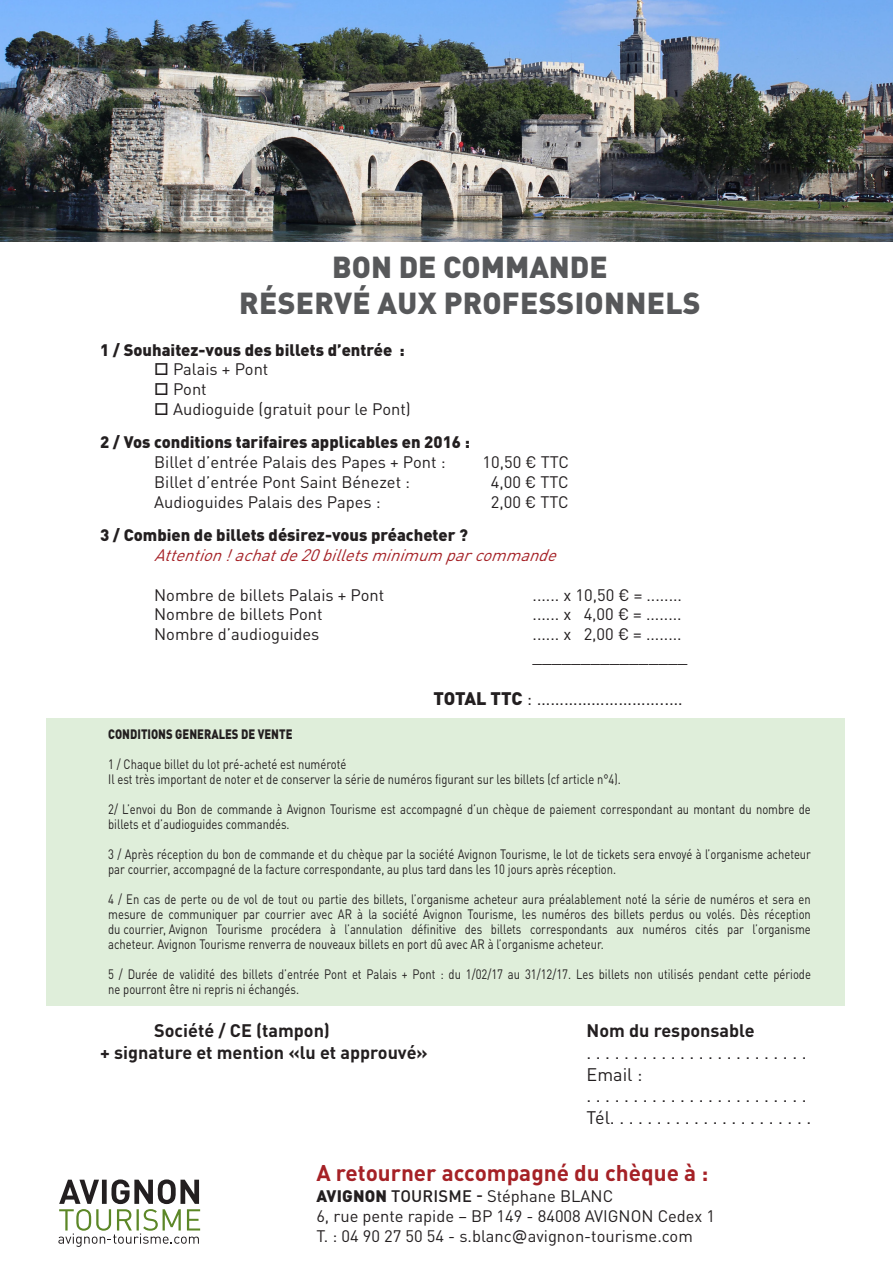
<style>
.page{position:relative;width:893px;height:1263px;background:#fff}
.page>*{position:absolute;margin:0;border:0;box-sizing:border-box;transform-origin:0 0}
.t1{font:900 30px "DIN Pro";letter-spacing:.01em;color:#57585a}
.t2{font:700 22.5px "DIN Pro";color:#a52126}
.t3{font:18px "DIN Pro";color:#231f20}
.t4{font:700 18px "DIN Pro";color:#231f20}
.t5{font:16.5px "DIN Pro";color:#231f20}
.t6{font:900 16.5px "DIN Pro";color:#231f20}
.t7{font:italic 16.5px "DIN Pro";color:#a52126}
.t8{font:13.5px/15px "DIN Pro";color:#231f20;scale:.83 1}
.t9{font:900 13.5px "DIN Pro";color:#231f20;scale:.83 1}
.s1{font-weight:900}
.s2{font-weight:500}
.s3{font-family:"Ebrima"}
</style>
<div class="page">
<div style="left:47px;top:719px;width:797px;height:287px;background:#dfeeda"></div>
<img style="left:1px;top:0;width:891px;height:241px">
<svg style="left:58px;top:1179px;width:142px;height:68px"></svg>
<p class="t1" style="left:332px;top:242px;width:277px">BON DE COMMANDE</p>
<p class="t1" style="left:239px;top:278px;width:463px">RÉSERVÉ AUX PROFESSIONNELS</p>
<p class="t6" style="left:100px;top:335px;width:306px">1 / Souhaitez-vous des billets d’entrée :</p>
<p class="t5" style="left:154px;top:356px;width:116px">□ Palais + Pont</p>
<p class="t5" style="left:154px;top:376px;width:54px">□ Pont</p>
<p class="t5" style="left:154px;top:396px;width:258px">□ Audioguide (gratuit pour le Pont)</p>
<p class="t6" style="left:100px;top:428px;width:371px">2 / Vos conditions tarifaires applicables en 2016 :</p>
<p class="t5" style="left:154px;top:449px;width:293px">Billet d’entrée Palais des Papes + Pont :</p>
<p class="t5" style="left:482px;top:449px;width:88px">10,50 € TTC</p>
<p class="t5" style="left:154px;top:469px;width:257px">Billet d’entrée Pont Saint Bénezet :</p>
<p class="t5" style="left:490px;top:469px;width:79px">4,00 € TTC</p>
<p class="t5" style="left:154px;top:489px;width:228px">Audioguides Palais des Papes :</p>
<p class="t5" style="left:490px;top:489px;width:79px">2,00 € TTC</p>
<p class="t6" style="left:100px;top:521px;width:369px">3 / Combien de billets désirez-vous préacheter ?</p>
<p class="t7" style="left:154px;top:542px;width:411px">Attention!achatde20billetsminimumparcommande</p>
<p class="t5" style="left:154px;top:581px;width:231px">Nombre de billets Palais + Pont</p>
<p class="t5" style="left:532px;top:581px;width:151px">...... x 10,50 € = ........</p>
<p class="t5" style="left:154px;top:601px;width:170px">Nombre de billets Pont</p>
<p class="t5" style="left:532px;top:601px;width:151px">...... x 4,00 € = ........</p>
<p class="t5" style="left:154px;top:621px;width:167px">Nombre d’audioguides</p>
<p class="t5" style="left:532px;top:621px;width:151px">...... x 2,00 € = ........</p>
<p class="t3" style="left:532px;top:641px;width:156px">________________</p>
<p class="t3" style="left:433px;top:684px;width:251px"><span class="s1">TOTAL TTC</span> : ………………………..…</p>
<p class="t9" style="left:108px;top:722px;width:223px">CONDITIONS GENERALES DE VENTE</p>
<p class="t8" style="left:108px;top:755px;width:288px">1 / Chaque billet du lot pré-acheté est numéroté</p>
<p class="t8" style="left:108px;top:770px;width:619px">Il est très important de noter et de conserver la série de numéros figurant sur les billets (cf article n°4).</p>
<p class="t8" style="left:108px;top:800px;width:847px">2/ L’envoi du Bon de commande à Avignon Tourisme est accompagné d’un chèque de paiement correspondant au montant du nombre de billets et d’audioguides commandés.</p>
<p class="t8" style="left:108px;top:845px;width:847px">3 / Après réception du bon de commande et du chèque par la société Avignon Tourisme, le lot de tickets sera envoyé à l’organisme acheteur par courrier, accompagné de la facture correspondante, au plus tard dans les 10 jours après réception.</p>
<p class="t8" style="left:108px;top:890px;width:847px;text-align:justify">4 / En cas de perte ou de vol de tout ou partie des billets, l’organisme acheteur aura préalablement noté la série de numéros et sera en mesure de communiquer par courrier avec AR à la société Avignon Tourisme, les numéros des billets perdus ou volés. Dès réception du courrier, Avignon Tourisme procédera à l’annulation définitive des billets correspondants aux numéros cités par l’organisme acheteur. Avignon Tourisme renverra de nouveaux billets en port dû avec AR à l’organisme acheteur.</p>
<p class="t8" style="left:108px;top:965px;width:847px">5 / Durée de validité des billets d’entrée Pont et Palais + Pont : du 1/02/17 au 31/12/17. Les billets non utilisés pendant cette période ne pourront être ni repris ni échangés.</p>
<p class="t4" style="left:154px;top:1016px;width:177px">Société / CE (tampon)</p>
<p class="t4" style="left:586px;top:1016px;width:170px">Nom du responsable</p>
<p class="t4" style="left:100px;top:1037px;width:329px">+ signature et mention «lu et approuvé»</p>
<p class="t3" style="left:586px;top:1038px;width:221px">. . . . . . . . . . . . . . . . . . . . . . . .</p>
<p class="t3" style="left:586px;top:1060px;width:57px">Email :</p>
<p class="t3" style="left:586px;top:1081px;width:221px">. . . . . . . . . . . . . . . . . . . . . . . .</p>
<p class="t3" style="left:586px;top:1103px;width:226px">Tél. . . . . . . . . . . . . . . . . . . . . .</p>
<p class="t2" style="left:316px;top:1154px;width:393px">A retourner accompagné du chèque à :</p>
<p class="t5" style="left:316px;top:1183px;width:298px"><span class="s1">AVIGNON</span> <span class="s2">TOURISME -</span> Stéphane BLANC</p>
<p class="t5" style="left:316px;top:1203px;width:400px">6, rue pente rapide – BP 149 - 84008 AVIGNON Cedex 1</p>
<p class="t5" style="left:316px;top:1223px;width:378px">T. : 04 90 27 50 54 - s.blanc<span class="s3">@</span>avignon-tourisme.com</p>
</div>
